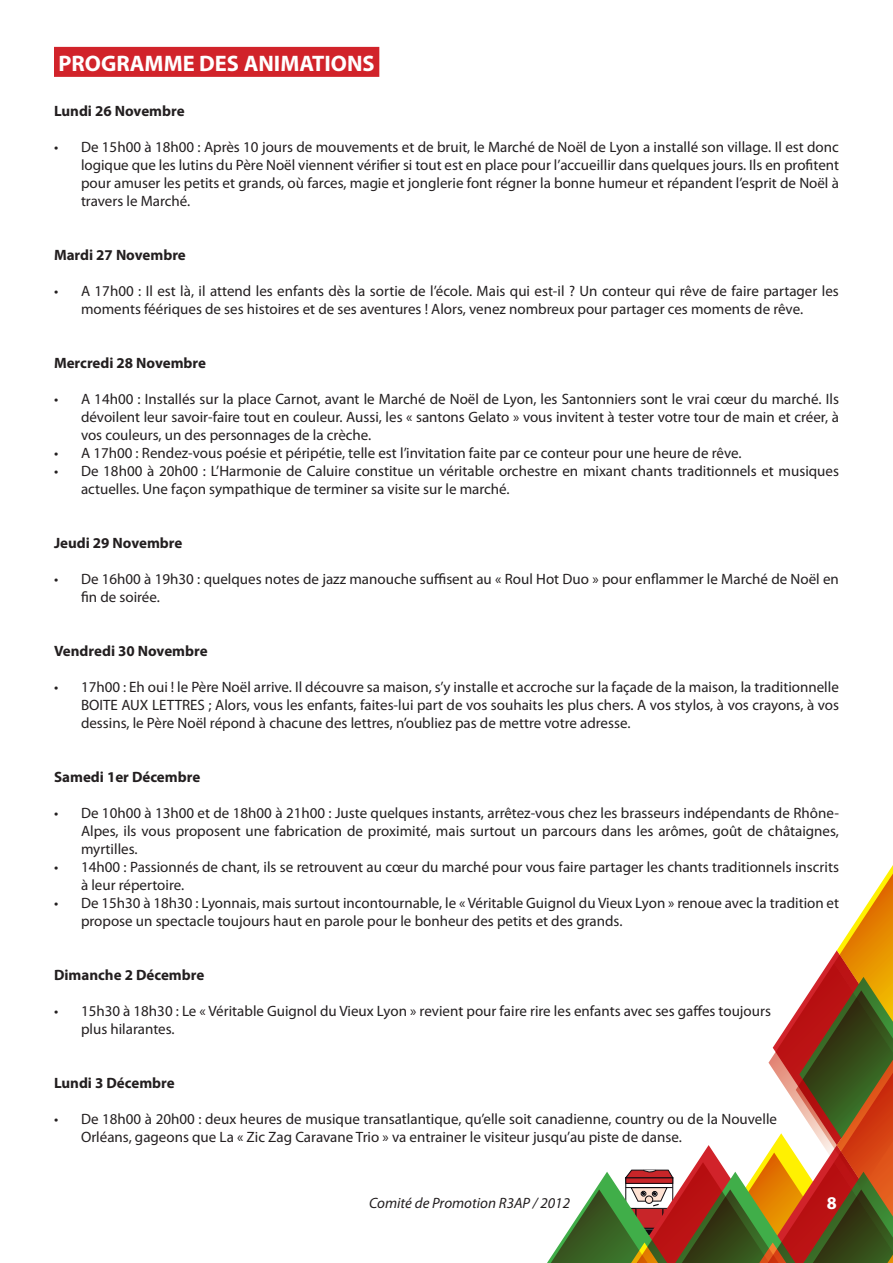
<style>
.page{position:relative;width:893px;height:1263px;background:#fff}
.page>*{position:absolute;margin:0;border:0;box-sizing:border-box;transform-origin:0 0}
.t1{font:700 22.5px "Myriad Pro";color:#fff}
.t2{font:700 18px "Myriad Pro";color:#fff}
.t3{font:15px/18px "Myriad Pro";color:#231f20}
.t4{font:700 15px "Myriad Pro";color:#231f20}
.t5{font:italic 15px "Myriad Pro";color:#231f20}
</style>
<div class="page">
<svg style="left:547px;top:865px;width:346px;height:398px"></svg>
<div style="left:54px;top:47px;width:325px;height:30px;background:#d1232a"></div>
<h1 class="t1" style="left:59px;top:49px;width:318px">PROGRAMME DES ANIMATIONS</h1>
<p class="t4" style="left:54px;top:101px;width:132px">Lundi 26 Novembre</p>
<p class="t3" style="left:81px;top:138px;width:760px;text-align:justify;text-indent:-27px">• De 15h00 à 18h00 : Après 10 jours de mouvements et de bruit, le Marché de Noël de Lyon a installé son village. Il est donc logique que les lutins du Père Noël viennent vérifier si tout est en place pour l’accueillir dans quelques jours. Ils en profitent pour amuser les petits et grands, où farces, magie et jonglerie font régner la bonne humeur et répandent l’esprit de Noël à travers le Marché.</p>
<p class="t4" style="left:54px;top:245px;width:133px">Mardi 27 Novembre</p>
<p class="t3" style="left:54px;top:282px;width:786px;text-align:center">• A 17h00 : Il est là, il attend les enfants dès la sortie de l’école. Mais qui est-il ? Un conteur qui rêve de faire partager les moments féériques de ses histoires et de ses aventures ! Alors, venez nombreux pour partager ces moments de rêve.</p>
<p class="t4" style="left:54px;top:353px;width:154px">Mercredi 28 Novembre</p>
<p class="t3" style="left:81px;top:390px;width:760px;text-align:justify;text-indent:-27px">• A 14h00 : Installés sur la place Carnot, avant le Marché de Noël de Lyon, les Santonniers sont le vrai cœur du marché. Ils dévoilent leur savoir-faire tout en couleur. Aussi, les « santons Gelato » vous invitent à tester votre tour de main et créer, à vos couleurs, un des personnages de la crèche.</p>
<p class="t3" style="left:54px;top:444px;width:689px">• A 17h00 : Rendez-vous poésie et péripétie, telle est l’invitation faite par ce conteur pour une heure de rêve.</p>
<p class="t3" style="left:81px;top:462px;width:759px;text-indent:-27px">• De 18h00 à 20h00 : L’Harmonie de Caluire constitue un véritable orchestre en mixant chants traditionnels et musiques actuelles. Une façon sympathique de terminer sa visite sur le marché.</p>
<p class="t4" style="left:54px;top:533px;width:130px">Jeudi 29 Novembre</p>
<p class="t3" style="left:81px;top:570px;width:759px;text-indent:-27px">• De 16h00 à 19h30 : quelques notes de jazz manouche suffisent au « Roul Hot Duo » pour enflammer le Marché de Noël en fin de soirée.</p>
<p class="t4" style="left:54px;top:641px;width:155px">Vendredi 30 Novembre</p>
<p class="t3" style="left:81px;top:678px;width:759px;text-align:justify;text-indent:-27px">• 17h00 : Eh oui ! le Père Noël arrive. Il découvre sa maison, s’y installe et accroche sur la façade de la maison, la traditionnelle BOITE AUX LETTRES ; Alors, vous les enfants, faites-lui part de vos souhaits les plus chers. A vos stylos, à vos crayons, à vos dessins, le Père Noël répond à chacune des lettres, n’oubliez pas de mettre votre adresse.</p>
<p class="t4" style="left:54px;top:767px;width:148px">Samedi 1er Décembre</p>
<p class="t3" style="left:81px;top:804px;width:759px;text-align:justify;text-indent:-27px">• De 10h00 à 13h00 et de 18h00 à 21h00 : Juste quelques instants, arrêtez-vous chez les brasseurs indépendants de Rhône-Alpes, ils vous proposent une fabrication de proximité, mais surtout un parcours dans les arômes, goût de châtaignes, myrtilles.</p>
<p class="t3" style="left:81px;top:858px;width:759px;text-indent:-27px">• 14h00 : Passionnés de chant, ils se retrouvent au cœur du marché pour vous faire partager les chants traditionnels inscrits à leur répertoire.</p>
<p class="t3" style="left:81px;top:894px;width:760px;text-indent:-27px">• De 15h30 à 18h30 : Lyonnais, mais surtout incontournable, le « Véritable Guignol du Vieux Lyon » renoue avec la tradition et propose un spectacle toujours haut en parole pour le bonheur des petits et des grands.</p>
<p class="t4" style="left:54px;top:965px;width:152px">Dimanche 2 Décembre</p>
<p class="t3" style="left:81px;top:1002px;width:691px;text-indent:-27px">• 15h30 à 18h30 : Le « Véritable Guignol du Vieux Lyon » revient pour faire rire les enfants avec ses gaffes toujours plus hilarantes.</p>
<p class="t4" style="left:54px;top:1073px;width:122px">Lundi 3 Décembre</p>
<p class="t3" style="left:81px;top:1110px;width:697px;text-indent:-27px">• De 18h00 à 20h00 : deux heures de musique transatlantique, qu’elle soit canadienne, country ou de la Nouvelle<br>Orléans, gageons que La « Zic Zag Caravane Trio » va entrainer le visiteur jusqu’au piste de danse.</p>
<p class="t5" style="left:369px;top:1194px;width:202px">Comité de Promotion R3AP / 2012</p>
<p class="t2" style="left:827px;top:1191px;width:11px">8</p>
</div>
